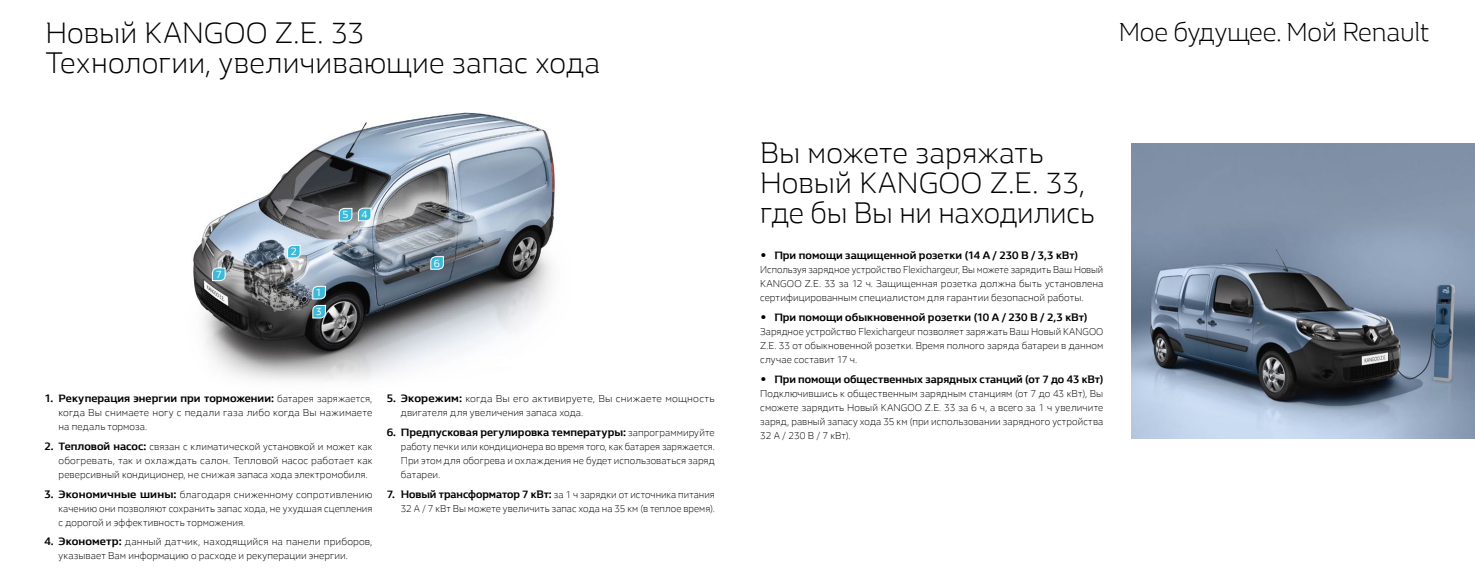
<style>
.page{position:relative;width:1475px;height:582px;background:#fff}
.page>*{position:absolute;margin:0;border:0;box-sizing:border-box;transform-origin:0 0}
.t1{font:300 30px/30px "Renault Life";color:#000}
.t2{font:300 26.5px "Renault Life";letter-spacing:-.01em;color:#000}
.t3{font:700 11.2px "Renault Life";letter-spacing:.005em;color:#000}
.t4{font:10.6px "Renault Life";color:#fff}
.t5{font:300 10px/14px "Renault Life";letter-spacing:.01em;color:#000;text-align:justify}
.t6{font:300 10px/14px "Renault Life";letter-spacing:.01em;color:#000;text-align:justify;scale:.96 1}
.t7{font:300 10px/14px "Renault Life";letter-spacing:.01em;color:#000;scale:1.04 1}
.s1{font-weight:300;font-size:10px}
.s2{font-weight:700;font-size:11.2px}
.s3{font-size:14px}
</style>
<div class="page">
<img style="left:193px;top:112px;width:362px;height:269px">
<svg style="left:212px;top:267px;width:14px;height:14px"></svg>
<svg style="left:287px;top:244px;width:14px;height:14px"></svg>
<svg style="left:430px;top:255px;width:14px;height:15px"></svg>
<svg style="left:312px;top:285px;width:14px;height:33px"></svg>
<svg style="left:338px;top:207px;width:34px;height:14px"></svg>
<img style="left:1131px;top:143px;width:343px;height:295px">
<h1 class="t1" style="left:45px;top:17px;width:556px">Новый KANGOO Z.E. 33<br>Технологии, увеличивающие запас хода</h1>
<p class="t4" style="left:216px;top:267px;width:8px">7</p>
<p class="t4" style="left:291px;top:244px;width:8px">2</p>
<p class="t4" style="left:315px;top:285px;width:8px">1</p>
<p class="t4" style="left:316px;top:304px;width:8px">3</p>
<p class="t4" style="left:342px;top:207px;width:27px">5 4</p>
<p class="t4" style="left:434px;top:256px;width:8px">6</p>
<p class="t3" style="left:44px;top:390px;width:329px">1. Рекуперация энергии при торможении: <span class="s1">батарея заряжается,</span></p>
<p class="t5" style="left:59px;top:405px;width:315px">когда Вы снимаете ногу с педали газа либо когда Вы нажимаете на педаль тормоза.</p>
<p class="t5" style="left:59px;top:438px;width:315px;text-indent:-14px"><span class="s2">2. Тепловой насос:</span> связан с климатической установкой и может как обогревать, так и охлаждать салон. Тепловой насос работает как реверсивный кондиционер, не снижая запаса хода электромобиля.</p>
<p class="t5" style="left:59px;top:486px;width:315px;text-indent:-14px"><span class="s2">3. Экономичные шины:</span> благодаря сниженному сопротивлению качению они позволяют сохранить запас хода, не ухудшая сцепления с дорогой и эффективность торможения.</p>
<p class="t5" style="left:59px;top:534px;width:315px;text-indent:-14px"><span class="s2">4. Эконометр:</span> данный датчик, находящийся на панели приборов, указывает Вам информацию о расходе и рекуперации энергии.</p>
<p class="t7" style="left:401px;top:391px;width:303px;text-indent:-14px"><span class="s2">5. Экорежим:</span> когда Вы его активируете, Вы снижаете мощность двигателя для увеличения запаса хода.</p>
<p class="t3" style="left:386px;top:424px;width:329px">6. Предпусковая регулировка температуры: <span class="s1">запрограммируйте</span></p>
<p class="t5" style="left:401px;top:438px;width:315px">работу печки или кондиционера во время того, как батарея заряжается.<br>При этом для обогрева и охлаждения не будет использоваться заряд батареи.</p>
<p class="t5" style="left:386px;top:486px;width:329px;text-align:right"><span class="s2">7. Новый трансформатор 7 кВт:</span> за 1 ч зарядки от источника питания<br>32 A / 7 кВт Вы можете увеличить запас хода на 35 км (в теплое время).</p>
<h2 class="t2" style="left:1118px;top:14px;width:312px">Мое будущее. Мой Renault</h2>
<h1 class="t1" style="left:760px;top:137px;width:336px">Вы можете заряжать<br>Новый KANGOO Z.E. 33, где бы Вы ни находились</h1>
<p class="t3" style="left:760px;top:248px;width:319px"><span class="s3">•</span> При помощи защищенной розетки (14 A / 230 В / 3,3 кВт)</p>
<p class="t6" style="left:760px;top:262px;width:359px">Используя зарядное устройство Flexichargeur, Вы можете зарядить Ваш Новый KANGOO Z.E. 33 за 12 ч. Защищенная розетка должна быть установлена сертифицированным специалистом для гарантии безопасной работы.</p>
<p class="t3" style="left:760px;top:309px;width:329px"><span class="s3">•</span> При помощи обыкновенной розетки (10 A / 230 В / 2,3 кВт)</p>
<p class="t5" style="left:760px;top:324px;width:344px">Зарядное устройство Flexichargeur позволяет заряжать Ваш Новый KANGOO Z.E. 33 от обыкновенной розетки. Время полного заряда батареи в данном случае составит 17 ч.</p>
<p class="t3" style="left:760px;top:371px;width:344px"><span class="s3">•</span> При помощи общественных зарядных станций (от 7 до 43 кВт)</p>
<p class="t5" style="left:760px;top:385px;width:344px">Подключившись к общественным зарядным станциям (от 7 до 43 кВт), Вы сможете зарядить Новый KANGOO Z.E. 33 за 6 ч, а всего за 1 ч увеличите заряд, равный запасу хода 35 км (при использовании зарядного устройства 32 A / 230 В / 7 кВт).</p>
</div>
